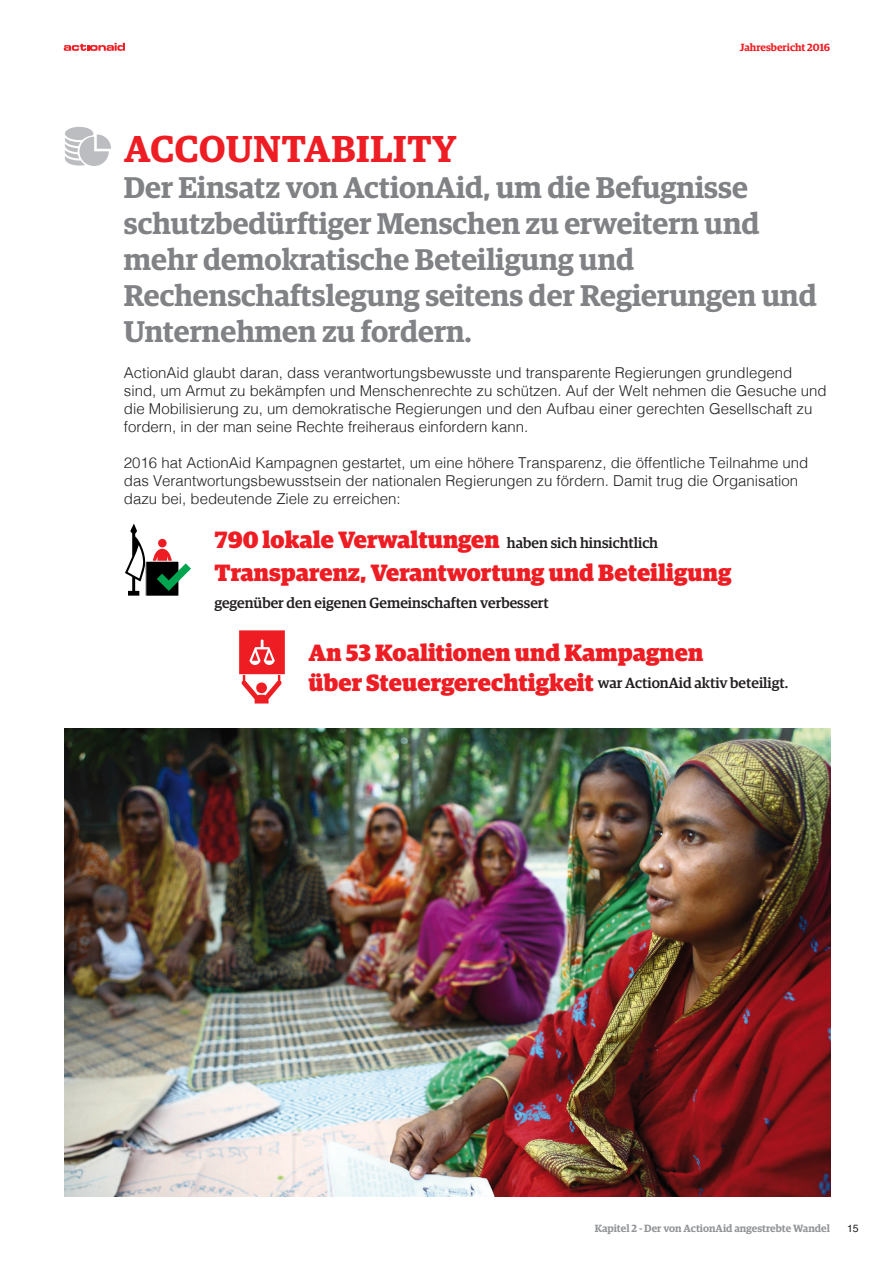
<style>
.page{position:relative;width:893px;height:1263px;background:#fff}
.page>*{position:absolute;margin:0;border:0;box-sizing:border-box;transform-origin:0 0}
.Paragraph_1{font:600 37.5px "Guardian Egyp";letter-spacing:.02em;color:#ee1d23}
.Paragraph_1-2{font:600 30px/36px "Guardian Egyp";color:#808285}
.Paragraph_Text{font:900 23.55px/33px "Guardian Egyp";color:#ee1d23}
.Paragraph_Text-2{font:300 15px/18px "Helvetica";color:#231f20}
.Paragraph_Text-3{font:500 14.7px "Guardian Egyp";color:#231f20}
.t1{font:600 10.5px "Guardian Egyp";color:#939598}
.t2{font:600 10.5px "Guardian Egyp";color:#ee1d23}
.t3{font:10.5px "Helvetica";color:#231f20}
.s1{font-weight:500;font-size:14.7px;color:#231f20}
.s2{font-weight:900;font-size:23.55px;color:#ee1d23}
</style>
<div class="page">
<svg style="left:64px;top:43px;width:61px;height:8px"></svg>
<svg style="left:65px;top:127px;width:46px;height:39px"></svg>
<svg style="left:125px;top:523px;width:21px;height:73px"></svg>
<div style="left:158px;top:539px;width:9px;height:8px;background:#ee1d23;border-radius:50%"></div>
<div style="left:146px;top:561px;width:33px;height:35px;background:#000001"></div>
<div style="left:145px;top:561px;width:34px;height:36px;border:1px solid #fff"></div>
<svg style="left:152px;top:548px;width:39px;height:46px"></svg>
<svg style="left:239px;top:630px;width:46px;height:73px"></svg>
<img style="left:65px;top:729px;width:765px;height:467px">
<p class="t2" style="left:740px;top:39px;width:92px">Jahresbericht 2016</p>
<p class="Paragraph_1" style="left:124px;top:121px;width:334px">ACCOUNTABILITY</p>
<p class="Paragraph_1-2" style="left:124px;top:167px;width:694px">Der Einsatz von ActionAid, um die Befugnisse schutzbedürftiger Menschen zu erweitern und mehr demokratische Beteiligung und Rechenschaftslegung seitens der Regierungen und Unternehmen zu fordern.</p>
<p class="Paragraph_Text-2" style="left:124px;top:363px;width:704px">ActionAid glaubt daran, dass verantwortungsbewusste und transparente Regierungen grundlegend sind, um Armut zu bekämpfen und Menschenrechte zu schützen. Auf der Welt nehmen die Gesuche und die Mobilisierung zu, um demokratische Regierungen und den Aufbau einer gerechten Gesellschaft zu fordern, in der man seine Rechte freiheraus einfordern kann.</p>
<p class="Paragraph_Text-2" style="left:124px;top:453px;width:686px">2016 hat ActionAid Kampagnen gestartet, um eine höhere Transparenz, die öffentliche Teilnahme und das Verantwortungsbewusstsein der nationalen Regierungen zu fördern. Damit trug die Organisation dazu bei, bedeutende Ziele zu erreichen:</p>
<p class="Paragraph_Text" style="left:215px;top:520px;width:519px">790 lokale Verwaltungen <span class="s1">haben sich hinsichtlich<br></span>Transparenz, Verantwortung und Beteiligung</p>
<p class="Paragraph_Text-3" style="left:215px;top:592px;width:336px">gegenüber den eigenen Gemeinschaften verbessert</p>
<p class="Paragraph_Text" style="left:309px;top:633px;width:396px">An 53 Koalitionen und Kampagnen</p>
<p class="Paragraph_Text-3" style="left:309px;top:672px;width:481px"><span class="s2">über Steuergerechtigkeit</span> war ActionAid aktiv beteiligt.</p>
<p class="t1" style="left:595px;top:1220px;width:237px">Kapitel 2 - Der von ActionAid angestrebte Wandel</p>
<p class="t3" style="left:847px;top:1220px;width:13px">15</p>
</div>
